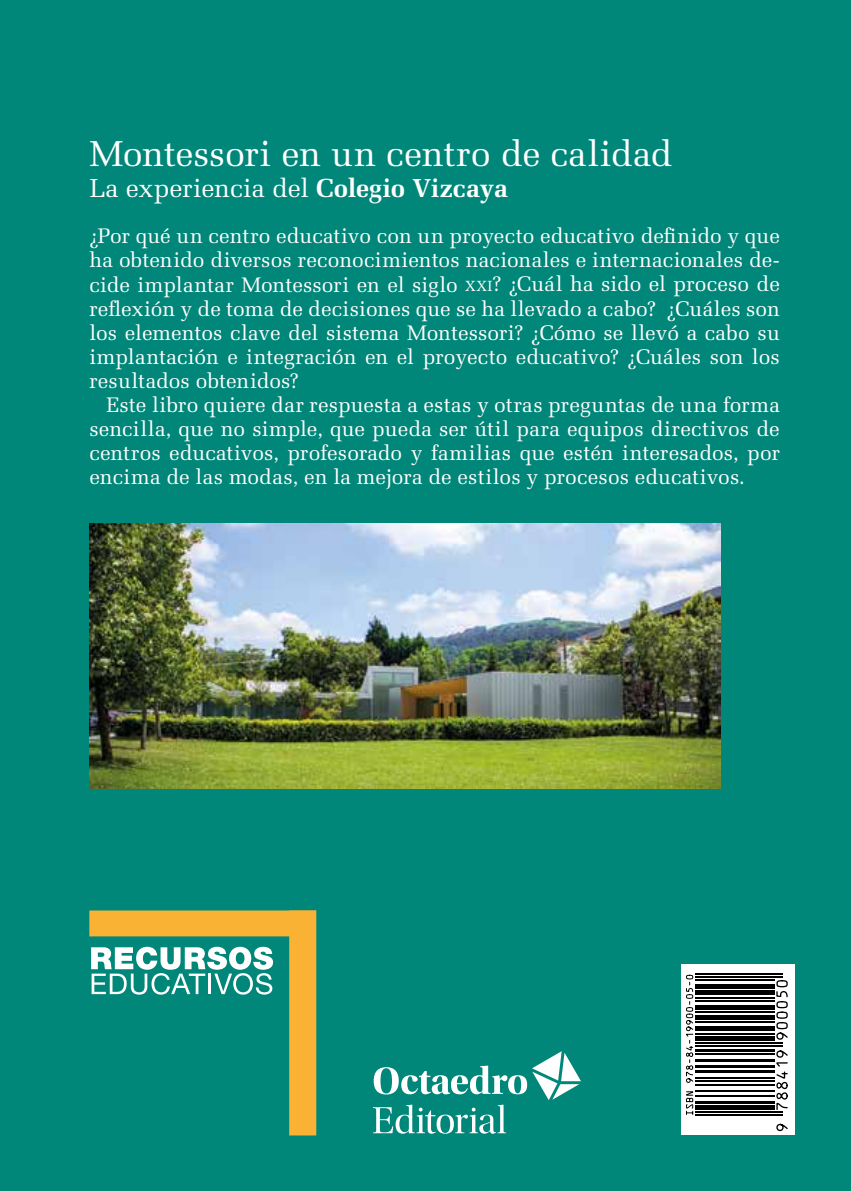
<style>
.page{position:relative;width:851px;height:1191px;background:#fff}
.page>*{position:absolute;margin:0;border:0;box-sizing:border-box;transform-origin:0 0}
.t1{font:36px "Melior LT Std";letter-spacing:-.005em;color:#fff}
.t2{font:26px "Melior LT Std";color:#fff}
.t3{font:21px/24px "Melior LT Std";letter-spacing:.005em;color:#fff;text-align:justify}
.s1{font-weight:700}
.s2{font-size:14.6px}
</style>
<div class="page">
<div style="left:0;top:0;width:850px;height:1191px;background:#008779"></div>
<div style="left:680px;top:964px;width:114px;height:170px;background:#fff"></div>
<hr style="left:694px;top:1114px;width:88px;height:2px;background:#000">
<hr style="left:694px;top:1111px;width:88px;height:2px;background:#000">
<div style="left:694px;top:1105px;width:80px;height:5px;background:#000"></div>
<hr style="left:694px;top:1101px;width:80px;height:3px;background:#000">
<hr style="left:694px;top:1095px;width:80px;height:1px;background:#000">
<hr style="left:694px;top:1090px;width:80px;height:2px;background:#000">
<hr style="left:694px;top:1084px;width:80px;height:2px;background:#000">
<hr style="left:694px;top:1080px;width:80px;height:1px;background:#000">
<hr style="left:694px;top:1077px;width:80px;height:1px;background:#000">
<hr style="left:694px;top:1069px;width:80px;height:3px;background:#000">
<hr style="left:694px;top:1065px;width:80px;height:3px;background:#000">
<hr style="left:694px;top:1059px;width:80px;height:3px;background:#000">
<hr style="left:694px;top:1053px;width:80px;height:1px;background:#000">
<hr style="left:694px;top:1048px;width:80px;height:3px;background:#000">
<hr style="left:694px;top:1045px;width:88px;height:2px;background:#000">
<hr style="left:694px;top:1042px;width:88px;height:2px;background:#000">
<div style="left:694px;top:1036px;width:80px;height:5px;background:#000"></div>
<hr style="left:694px;top:1033px;width:80px;height:2px;background:#000">
<hr style="left:694px;top:1026px;width:80px;height:4px;background:#000">
<hr style="left:694px;top:1021px;width:80px;height:2px;background:#000">
<div style="left:694px;top:1015px;width:80px;height:5px;background:#000"></div>
<hr style="left:694px;top:1011px;width:80px;height:1px;background:#000">
<hr style="left:694px;top:1005px;width:80px;height:4px;background:#000">
<hr style="left:694px;top:1000px;width:80px;height:2px;background:#000">
<hr style="left:694px;top:997px;width:80px;height:2px;background:#000">
<hr style="left:694px;top:990px;width:80px;height:4px;background:#000">
<hr style="left:694px;top:984px;width:80px;height:4px;background:#000">
<hr style="left:694px;top:979px;width:80px;height:2px;background:#000">
<hr style="left:694px;top:976px;width:88px;height:2px;background:#000">
<hr style="left:694px;top:973px;width:88px;height:2px;background:#000">
<svg style="left:776px;top:980px;width:12px;height:151px"></svg>
<svg style="left:686px;top:974px;width:7px;height:141px"></svg>
<svg style="left:373px;top:1051px;width:208px;height:82px"></svg>
<svg style="left:89px;top:910px;width:227px;height:225px"></svg>
<svg style="left:91px;top:946px;width:182px;height:48px"></svg>
<img style="left:89px;top:523px;width:631px;height:266px">
<h1 class="t1" style="left:89px;top:132px;width:584px">Montessori en un centro de calidad</h1>
<p class="t2" style="left:89px;top:173px;width:420px">La experiencia del <span class="s1">Colegio Vizcaya</span></p>
<p class="t3" style="left:89px;top:224px;width:692px">¿Por qué un centro educativo con un proyecto educativo definido y que ha obtenido diversos reconocimientos nacionales e internacionales de&shy;cide implantar Montessori en el siglo <span class="s2">xxi</span>? ¿Cuál ha sido el proceso de reflexión y de toma de decisiones que se ha llevado a cabo? ¿Cuáles son los elementos clave del sistema Montessori? ¿Cómo se llevó a cabo su implantación e integración en el proyecto educativo? ¿Cuáles son los resultados obtenidos?</p>
<p class="t3" style="left:89px;top:392px;width:692px;text-indent:17px">Este libro quiere dar respuesta a estas y otras preguntas de una forma sencilla, que no simple, que pueda ser útil para equipos directivos de centros educativos, profesorado y familias que estén interesados, por encima de las modas, en la mejora de estilos y procesos educativos.</p>
</div>
